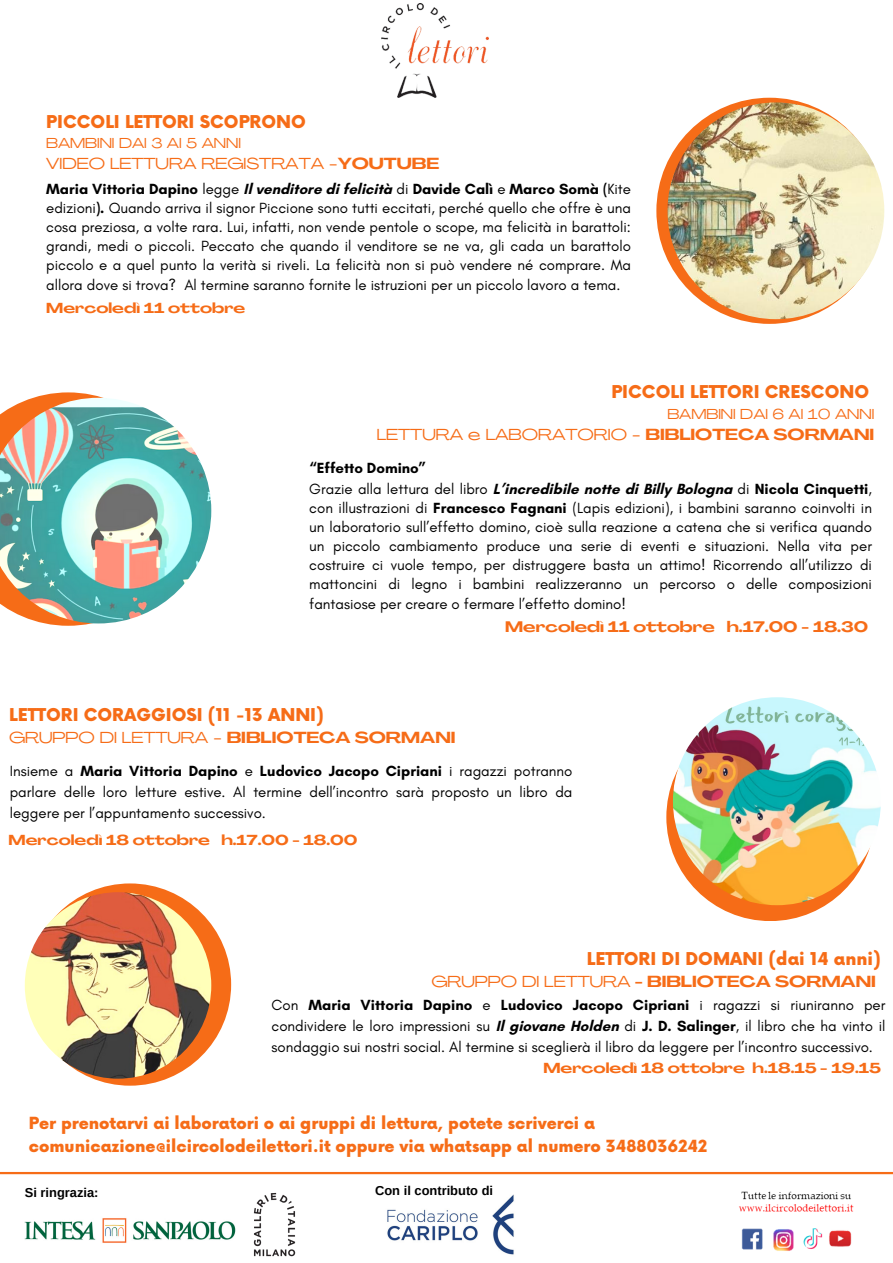
<style>
.page{position:relative;width:893px;height:1263px;background:#fff}
.page>*{position:absolute;margin:0;border:0;box-sizing:border-box;transform-origin:0 0}
.t1{font:900 17.25px "Now";color:#f66c17}
.t2{font:900 16.27px/22.5px "Now";color:#f66c17}
.t3{font:15.75px "Agrandir Grand";color:#f66c17}
.t4{font:700 15.75px "Agrandir Grand";color:#f66c17}
.t5{font:15px/19.1px "Glacial Indifference";color:#000;text-align:justify}
.t6{font:700 15px "Agrandir Grand";color:#f66c17}
.t7{font:700 15px "Glacial Indifference";color:#000}
.t8{font:700 14.25px "Agrandir Grand";color:#f66c17}
.t9{font:14.25px "Agrandir Grand";color:#f66c17}
.t10{font:700 12.9px "Arimo";color:#000}
.s1{font-weight:700}
.s2{font-weight:400}
</style>
<div class="page">
<div style="left:656px;top:98px;width:226px;height:226px;background:#f66c17;border-radius:50%"></div>
<img style="left:667px;top:102px;width:217px;height:217px;border-radius:50%">
<img style="left:381px;top:4px;width:107px;height:94px">
<hr style="left:0;top:1172px;width:893px;height:2px;background:#f66c17">
<svg style="left:33px;top:392px;width:74px;height:234px"></svg>
<img style="left:0;top:398px;width:211px;height:225px">
<div style="left:666px;top:713px;width:208px;height:208px;background:#f66c17;border-radius:50%"></div>
<img style="left:673px;top:697px;width:208px;height:208px;border-radius:50%">
<div style="left:29px;top:883px;width:202px;height:203px;background:#f66c17;border-radius:50%"></div>
<img style="left:25px;top:892px;width:186px;height:187px;border-radius:50%">
<img style="left:24px;top:1218px;width:212px;height:25px">
<img style="left:253px;top:1192px;width:43px;height:65px">
<img style="left:387px;top:1194px;width:127px;height:61px">
<img style="left:739px;top:1191px;width:115px;height:60px">
<p class="t1" style="left:46px;top:112px;width:261px">PICCOLI LETTORI SCOPRONO</p>
<p class="t9" style="left:46px;top:137px;width:196px">BAMBINI DAI 3 AI 5 ANNI</p>
<p class="t3" style="left:46px;top:157px;width:394px">VIDEO LETTURA REGISTRATA -<span class="s1">YOUTUBE</span></p>
<p class="t5" style="left:46px;top:179px;width:586px"><span class="s1">Maria Vittoria Dapino</span> legge <span class="s1">Il venditore di felicità</span> di <span class="s1">Davide Calì</span> e <span class="s1">Marco Somà (</span>Kite edizioni<span class="s1">).</span> Quando arriva il signor Piccione sono tutti eccitati, perché quello che offre è una cosa preziosa, a volte rara. Lui, infatti, non vende pentole o scope, ma felicità in barattoli: grandi, medi o piccoli. Peccato che quando il venditore se ne va, gli cada un barattolo piccolo e a quel punto la verità si riveli. La felicità non si può vendere né comprare. Ma allora dove si trova? Al termine saranno fornite le istruzioni per un piccolo lavoro a tema.</p>
<p class="t8" style="left:46px;top:303px;width:201px">Mercoledì 11 ottobre</p>
<p class="t1" style="left:611px;top:383px;width:259px">PICCOLI LETTORI CRESCONO</p>
<p class="t9" style="left:667px;top:408px;width:208px">BAMBINI DAI 6 AI 10 ANNI</p>
<p class="t3" style="left:377px;top:428px;width:499px">LETTURA e LABORATORIO - <span class="s1">BIBLIOTECA SORMANI</span></p>
<p class="t7" style="left:309px;top:459px;width:119px">“Effetto Domino”</p>
<p class="t5" style="left:309px;top:479px;width:564px">Grazie alla lettura del libro <span class="s1">L’incredibile notte di Billy Bologna</span> di <span class="s1">Nicola Cinquetti</span>, con illustrazioni di <span class="s1">Francesco Fagnani</span> (Lapis edizioni), i bambini saranno coinvolti in un laboratorio sull’effetto domino, cioè sulla reazione a catena che si verifica quando un piccolo cambiamento produce una serie di eventi e situazioni. Nella vita per costruire ci vuole tempo, per distruggere basta un attimo! Ricorrendo all’utilizzo di mattoncini di legno i bambini realizzeranno un percorso o delle composizioni fantasiose per creare o fermare l’effetto domino!</p>
<p class="t6" style="left:505px;top:621px;width:365px">Mercoledì 11 ottobre h.17.00 - 18.30</p>
<p class="t1" style="left:9px;top:705px;width:316px">LETTORI CORAGGIOSI (11 -13 ANNI)</p>
<p class="t4" style="left:9px;top:731px;width:448px"><span class="s2">GRUPPO DI LETTURA -</span> BIBLIOTECA SORMANI</p>
<p class="t5" style="left:10px;top:761px;width:564px;line-height:20.9px">Insieme a <span class="s1">Maria Vittoria Dapino</span> e <span class="s1">Ludovico Jacopo Cipriani</span> i ragazzi potranno parlare delle loro letture estive. Al termine dell’incontro sarà proposto un libro da leggere per l’appuntamento successivo.</p>
<p class="t8" style="left:9px;top:835px;width:350px">Mercoledì 18 ottobre h.17.00 - 18.00</p>
<p class="t1" style="left:587px;top:949px;width:295px">LETTORI DI DOMANI (dai 14 anni)</p>
<p class="t4" style="left:431px;top:975px;width:446px"><span class="s2">GRUPPO DI LETTURA</span> - BIBLIOTECA SORMANI</p>
<p class="t5" style="left:271px;top:994px;width:615px;line-height:20.9px">Con <span class="s1">Maria Vittoria Dapino</span> e <span class="s1">Ludovico Jacopo Cipriani</span> i ragazzi si riuniranno per condividere le loro impressioni su <span class="s1">Il giovane Holden</span> di <span class="s1">J. D. Salinger</span>, il libro che ha vinto il sondaggio sui nostri social. Al termine si sceglierà il libro da leggere per l’incontro successivo.</p>
<p class="t8" style="left:543px;top:1062px;width:339px">Mercoledì 18 ottobre h.18.15 - 19.15</p>
<p class="t2" style="left:29px;top:1113px;width:680px">Per prenotarvi ai laboratori o ai gruppi di lettura, potete scriverci a comunicazione@ilcircolodeilettori.it oppure via whatsapp al numero 3488036242</p>
<p class="t10" style="left:25px;top:1185px;width:75px">Si ringrazia:</p>
<p class="t10" style="left:375px;top:1183px;width:120px">Con il contributo di</p>
</div>
